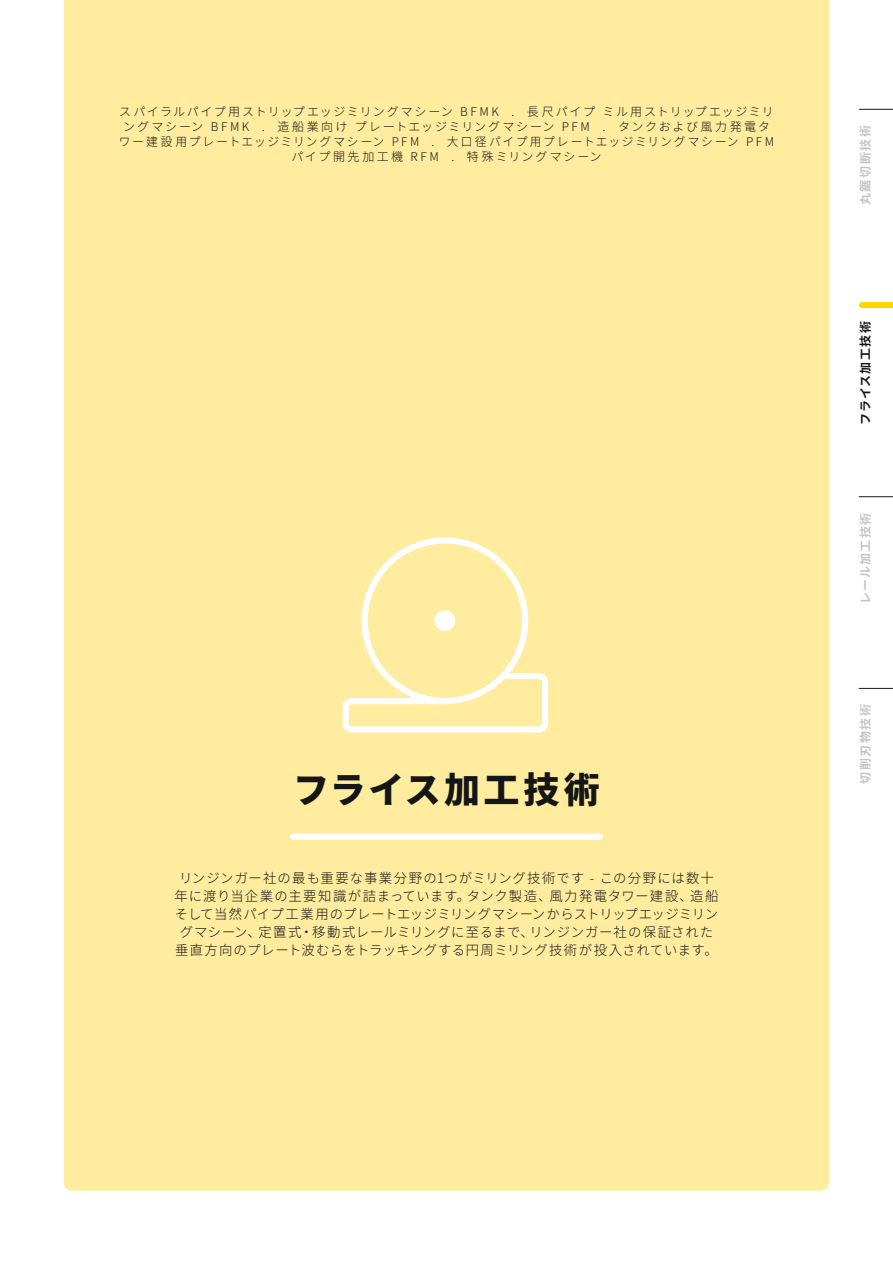
<style>
.page{position:relative;width:893px;height:1263px;background:#fff}
.page>*{position:absolute;margin:0;border:0;box-sizing:border-box;transform-origin:0 0}
.t1{font:900 36px "Noto Sans CJ Kjp";letter-spacing:.09em;color:#151616}
.t2{font:300 13.5px/18px "Noto Sans CJ Kjp";letter-spacing:.05em;color:#151616;text-align:center}
.t3{font:300 12px/15px "Noto Sans CJ Kjp";letter-spacing:.15em;color:#151616;text-align:center}
.t4{font:700 12px "Noto Sans CJ Kjp";letter-spacing:.13em;color:#c5c5c5}
.t5{font:700 12px "Noto Sans CJ Kjp";letter-spacing:.11em;color:#151616}
.t6{font:700 12px "Noto Sans CJ Kjp";letter-spacing:.11em;color:#c5c5c5}
</style>
<div class="page">
<hr style="left:859px;top:109px;width:34px;height:1px;background:#151616">
<div style="left:862px;top:302px;width:31px;height:6px;background:#fcd600"></div>
<hr style="left:859px;top:496px;width:34px;height:1px;background:#151616">
<hr style="left:859px;top:688px;width:34px;height:1px;background:#151616">
<div style="left:64px;top:0;width:765px;height:1191px;background:#ffec9f"></div>
<div style="left:293px;top:833px;width:307px;height:7px;background:#fff"></div>
<svg style="left:343px;top:537px;width:205px;height:195px;background:#ffeeac"></svg>
<p class="t3" style="left:119px;top:104px;width:657px">スパイラルパイプ用ストリップエッジミリングマシーン BFMK . 長尺パイプ ミル用ストリップエッジミリングマシーン BFMK . 造船業向け プレートエッジミリングマシーン PFM . タンクおよび風力発電タワー建設用プレートエッジミリングマシーン PFM . 大口径パイプ用プレートエッジミリングマシーン PFMパイプ開先加工機 RFM . 特殊ミリングマシーン</p>
<h1 class="t1" style="left:293px;top:769px;width:308px">フライス加工技術</h1>
<p class="t2" style="left:174px;top:869px;width:546px">リンジンガー社の最も重要な事業分野の1つがミリング技術です - この分野には数十年に渡り当企業の主要知識が詰まっています。タンク製造、風力発電タワー建設、造船そして当然パイプ工業用のプレートエッジミリングマシーンからストリップエッジミリングマシーン、定置式・移動式レールミリングに至るまで、リンジンガー社の保証された垂直方向のプレート波むらをトラッキングする円周ミリング技術が投入されています。</p>
<p class="t4" style="left:859px;top:205px;width:82px;rotate:-90deg">丸鋸切断技術</p>
<p class="t5" style="left:859px;top:425px;width:105px;rotate:-90deg">フライス加工技術</p>
<p class="t6" style="left:859px;top:604px;width:93px;rotate:-90deg">レール加工技術</p>
<p class="t4" style="left:859px;top:784px;width:81px;rotate:-90deg">切削刃物技術</p>
</div>
